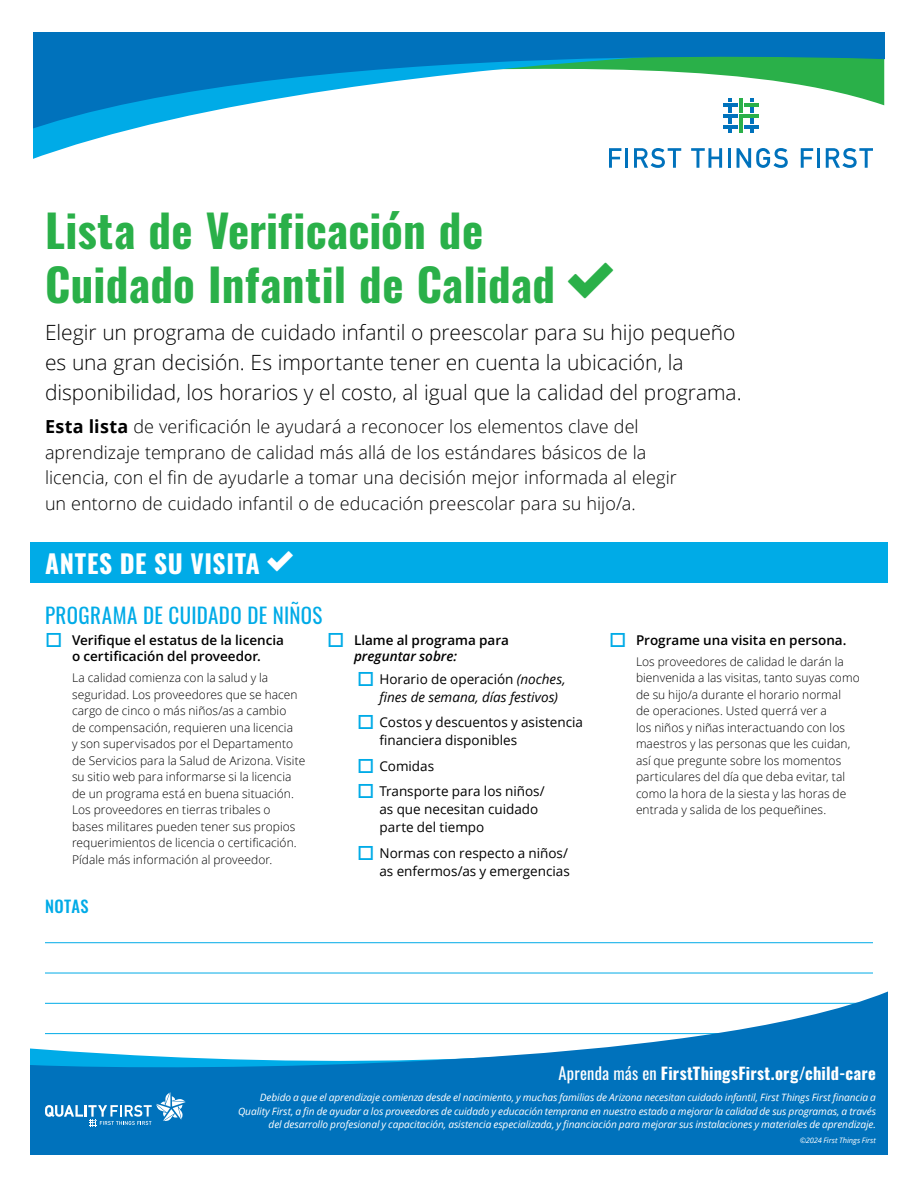
<style>
.page{position:relative;width:918px;height:1188px;background:#fff}
.page>*{position:absolute;margin:0;border:0;box-sizing:border-box;transform-origin:0 0}
.t1{font:700 45px/54px "Oswald";letter-spacing:.005em;color:#2ab049}
.t2{font:700 25.5px "Oswald";letter-spacing:.025em;color:#fff}
.t3{font:300 21px/30px "Open Sans";color:#000}
.Sub_sections{font:21px "Oswald";letter-spacing:.015em;color:#00abe7}
.t4{font:300 18px/25.5px "Open Sans";letter-spacing:.005em;color:#000}
.checklist_info{font:700 16.5px "Oswald";letter-spacing:.015em;color:#fff}
.subhead{font:500 16.5px "Oswald";letter-spacing:.025em;color:#00abe7}
.t5{font:13.5px/18px "Open Sans";color:#000}
.t6{font:600 13.5px/16.5px "Open Sans";color:#000}
.t7{font:italic 13.5px/18px "Open Sans";color:#000}
.checklist_info-2{font:300 12px/16.5px "Open Sans";letter-spacing:.005em;color:#000}
.checklist_info-3{font:italic 10.2px/13.5px "Open Sans";letter-spacing:-.01em;color:#fff;text-align:right}
.checklist_info-4{font:italic 7.5px "Open Sans";color:#fff}
.s1{font-family:"SS Standard";font-weight:400}
.s2{font-weight:700}
.s3{font-style:italic}
.s4{font-style:normal}
.s5{font-weight:400}
</style>
<div class="page">
<hr style="left:45px;top:942px;width:828px;height:1px;background:#00abe7">
<hr style="left:45px;top:973px;width:828px;height:1px;background:#00abe7">
<svg style="left:30px;top:992px;width:858px;height:163px;fill:#0072bc"></svg>
<svg style="left:45px;top:1092px;width:141px;height:35px;background:#308cc8"></svg>
<div style="left:30px;top:542px;width:858px;height:41px;background:#00abe7"></div>
<svg style="left:34px;top:33px;width:850px;height:135px"></svg>
<svg style="left:609px;top:148px;width:12px;height:20px"></svg>
<hr style="left:625px;top:148px;width:3px;height:20px;background:#0072bc">
<svg style="left:634px;top:148px;width:47px;height:20px"></svg>
<svg style="left:691px;top:148px;width:31px;height:20px"></svg>
<hr style="left:728px;top:148px;width:3px;height:20px;background:#0072bc">
<svg style="left:737px;top:148px;width:51px;height:20px"></svg>
<svg style="left:801px;top:148px;width:12px;height:20px"></svg>
<hr style="left:817px;top:148px;width:3px;height:20px;background:#0072bc">
<svg style="left:826px;top:148px;width:47px;height:20px"></svg>
<hr style="left:724px;top:114px;width:14px;height:4px;background:#0072bc">
<svg style="left:728px;top:98px;width:4px;height:4px"></svg>
<svg style="left:728px;top:108px;width:4px;height:25px"></svg>
<svg style="left:750px;top:98px;width:4px;height:4px"></svg>
<hr style="left:739px;top:98px;width:4px;height:15px;background:#2ab049">
<hr style="left:739px;top:118px;width:4px;height:15px;background:#2ab049">
<hr style="left:724px;top:103px;width:14px;height:4px;background:#0072bc">
<hr style="left:744px;top:103px;width:14px;height:4px;background:#2ab049">
<hr style="left:724px;top:125px;width:14px;height:4px;background:#0072bc">
<hr style="left:744px;top:125px;width:14px;height:4px;background:#0072bc">
<hr style="left:739px;top:114px;width:19px;height:4px;background:#2ab049">
<svg style="left:750px;top:108px;width:4px;height:25px"></svg>
<p class="t1" style="left:45px;top:199px;width:570px">Lista de Verificación de<br>Cuidado Infantil de Calidad <span class="s1">CHECK</span></p>
<p class="t3" style="left:45px;top:317px;width:698px">Elegir un programa de cuidado infantil o preescolar para su hijo pequeño es una gran decisión. Es importante tener en cuenta la ubicación, la disponibilidad, los horarios y el costo, al igual que la calidad del programa.</p>
<p class="t4" style="left:45px;top:413px;width:633px"><span class="s2">Esta lista</span> de verificación le ayudará a reconocer los elementos clave del aprendizaje temprano de calidad más allá de los estándares básicos de la licencia, con el fin de ayudarle a tomar una decisión mejor informada al elegir un entorno de cuidado infantil o de educación preescolar para su hijo/a.</p>
<p class="t2" style="left:45px;top:541px;width:250px">ANTES DE SU VISITA <span class="s1">CHECK</span></p>
<p class="Sub_sections" style="left:45px;top:596px;width:279px">PROGRAMA DE CUIDADO DE NIÑOS</p>
<p class="t6" style="left:72px;top:631px;width:213px">Verifique el estatus de la licencia o certificación del proveedor.</p>
<p class="checklist_info-2" style="left:72px;top:669px;width:235px">La calidad comienza con la salud y la seguridad. Los proveedores que se hacen cargo de cinco o más niños/as a cambio<br>de compensación, requieren una licencia<br>y son supervisados por el Departamento de Servicios para la Salud de Arizona. Visite su sitio web para informarse si la licencia de un programa está en buena situación.<br>Los proveedores en tierras tribales o bases militares pueden tener sus propios requerimientos de licencia o certificación.<br>Pídale más información al proveedor.</p>
<p class="subhead" style="left:45px;top:897px;width:45px">NOTAS</p>
<p class="t6" style="left:354px;top:631px;width:156px">Llame al programa para <span class="s3">preguntar sobre:</span></p>
<p class="t7" style="left:380px;top:669px;width:188px"><span class="s4">Horario de operación</span> (noches, fines de semana, días festivos)</p>
<p class="t5" style="left:380px;top:713px;width:205px">Costos y descuentos y asistencia financiera disponibles</p>
<p class="t5" style="left:380px;top:756px;width:56px">Comidas</p>
<p class="t5" style="left:380px;top:782px;width:167px">Transporte para los niños/ as que necesitan cuidado parte del tiempo</p>
<p class="t5" style="left:380px;top:843px;width:192px">Normas con respecto a niños/ as enfermos/as y emergencias</p>
<p class="t6" style="left:636px;top:631px;width:212px">Programe una visita en persona.</p>
<p class="checklist_info-2" style="left:636px;top:653px;width:225px">Los proveedores de calidad le darán la bienvenida a las visitas, tanto suyas como de su hijo/a durante el horario normal<br>de operaciones. Usted querrá ver a<br>los niños y niñas interactuando con los maestros y las personas que les cuidan, así que pregunte sobre los momentos particulares del día que deba evitar, tal como la hora de la siesta y las horas de entrada y salida de los pequeñines.</p>
<p class="checklist_info" style="left:558px;top:1059px;width:319px"><span class="s5">Aprenda más en</span> FirstThingsFirst.org/child-care</p>
<p class="checklist_info-3" style="left:238px;top:1090px;width:639px">Debido a que el aprendizaje comienza desde el nacimiento, y muchas familias de Arizona necesitan cuidado infantil, First Things First financia a<br>Quality First, a fin de ayudar a los proveedores de cuidado y educación temprana en nuestro estado a mejorar la calidad de sus programas, a través del desarrollo profesional y capacitación, asistencia especializada, y financiación para mejorar sus instalaciones y materiales de aprendizaje.</p>
<p class="checklist_info-4" style="left:800px;top:1135px;width:78px">©2024 First Things First</p>
</div>
